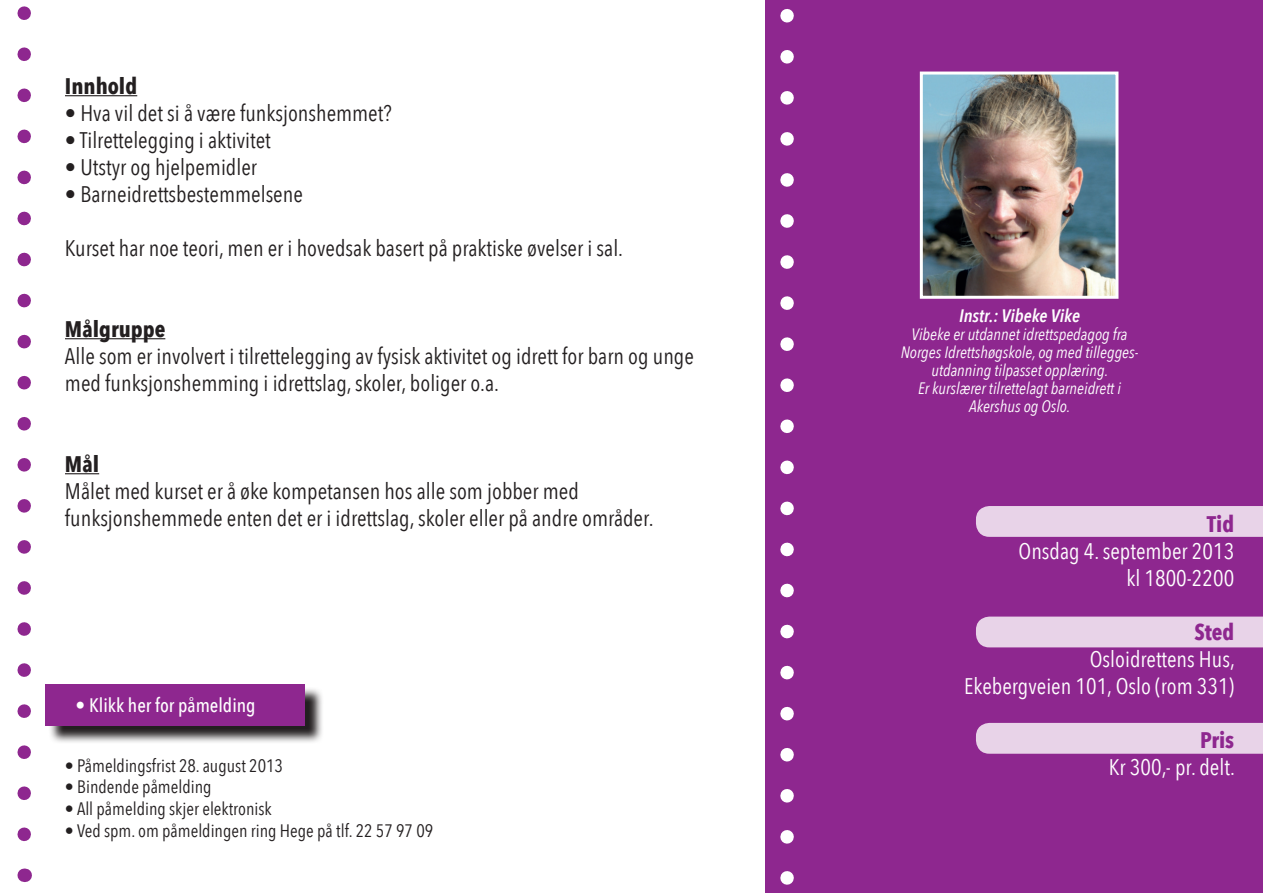
<style>
.page{position:relative;width:1263px;height:893px;background:#fff}
.page>*{position:absolute;margin:0;border:0;box-sizing:border-box;transform-origin:0 0}
.t1{font:22.5px/27px "Avenir Next Condensed";color:#231f20}
.t2{font:22.5px/27px "Avenir Next Condensed";color:#fff;text-align:right}
.t3{font:700 22.5px "Avenir Next Condensed";color:#231f20}
.t4{font:700 22.5px "Avenir Next Condensed";color:#8e278f}
.t5{font:500 19.5px "Avenir Next Condensed";color:#fff}
.t6{font:18px "Avenir Next Condensed";color:#231f20}
.t7{font:italic 600 18px "Avenir Next Condensed";color:#fff}
.t8{font:italic 16.5px/18px "Avenir Next Condensed";color:#fff;text-align:center}
</style>
<div class="page">
<div style="left:765px;top:0;width:498px;height:893px;background:#8e278f"></div>
<div style="left:976px;top:723px;width:287px;height:31px;background:#e8d3e8"></div>
<div style="left:976px;top:617px;width:287px;height:30px;background:#e8d3e8"></div>
<div style="left:976px;top:506px;width:287px;height:31px;background:#e8d3e8"></div>
<hr style="left:65px;top:95px;width:72px;height:1px;background:#231f20">
<hr style="left:65px;top:338px;width:100px;height:1px;background:#231f20">
<hr style="left:65px;top:473px;width:34px;height:1px;background:#231f20">
<svg style="left:48px;top:689px;width:274px;height:53px"></svg>
<div style="left:46px;top:684px;width:259px;height:41px;background:#8e278f"></div>
<svg style="left:780px;top:9px;width:14px;height:869px"></svg>
<svg style="left:24px;top:868px;width:1px;height:14px"></svg>
<svg style="left:17px;top:6px;width:14px;height:828px"></svg>
<img style="left:924px;top:76px;width:190px;height:219px">
<div style="left:920px;top:72px;width:198px;height:227px;border:3px solid #fff"></div>
<p class="t3" style="left:65px;top:72px;width:74px">Innhold</p>
<p class="t1" style="left:65px;top:100px;width:328px">• Hva vil det si å være funksjonshemmet?</p>
<p class="t1" style="left:65px;top:127px;width:207px">• Tilrettelegging i aktivitet</p>
<p class="t1" style="left:65px;top:154px;width:194px">• Utstyr og hjelpemidler</p>
<p class="t1" style="left:65px;top:181px;width:239px">• Barneidrettsbestemmelsene</p>
<p class="t1" style="left:65px;top:235px;width:560px">Kurset har noe teori, men er i hovedsak basert på praktiske øvelser i sal.</p>
<p class="t3" style="left:65px;top:315px;width:102px">Målgruppe</p>
<p class="t1" style="left:65px;top:343px;width:630px">Alle som er involvert i tilrettelegging av fysisk aktivitet og idrett for barn og unge med funksjonshemming i idrettslag, skoler, boliger o.a.</p>
<p class="t3" style="left:65px;top:450px;width:36px">Mål</p>
<p class="t1" style="left:65px;top:478px;width:590px">Målet med kurset er å øke kompetansen hos alle som jobber med funksjonshemmede enten det er i idrettslag, skoler eller på andre områder.</p>
<p class="t5" style="left:76px;top:694px;width:182px">• Klikk her for påmelding</p>
<p class="t6" style="left:65px;top:755px;width:220px">• Påmeldingsfrist 28. august 2013</p>
<p class="t6" style="left:65px;top:776px;width:148px">• Bindende påmelding</p>
<p class="t6" style="left:65px;top:798px;width:208px">• All påmelding skjer elektronisk</p>
<p class="t6" style="left:65px;top:819px;width:370px">• Ved spm. om påmeldingen ring Hege på tlf. 22 57 97 09</p>
<p class="t7" style="left:959px;top:305px;width:123px">Instr.: Vibeke Vike</p>
<p class="t8" style="left:901px;top:326px;width:239px">Vibeke er utdannet idrettspedagog fra Norges Idrettshøgskole, og med tillegges&shy;utdanning tilpasset opplæring.<br>Er kurslærer tilrettelagt barneidrett i Akershus og Oslo.</p>
<p class="t4" style="left:1207px;top:510px;width:29px">Tid</p>
<p class="t2" style="left:1018px;top:537px;width:217px">Onsdag 4. september 2013 kl 1800-2200</p>
<p class="t4" style="left:1194px;top:618px;width:41px">Sted</p>
<p class="t2" style="left:964px;top:645px;width:272px">Osloidrettens Hus,<br>Ekebergveien 101, Oslo (rom 331)</p>
<p class="t4" style="left:1200px;top:726px;width:36px">Pris</p>
<p class="t2" style="left:1109px;top:753px;width:128px">Kr 300,- pr. delt.</p>
</div>
